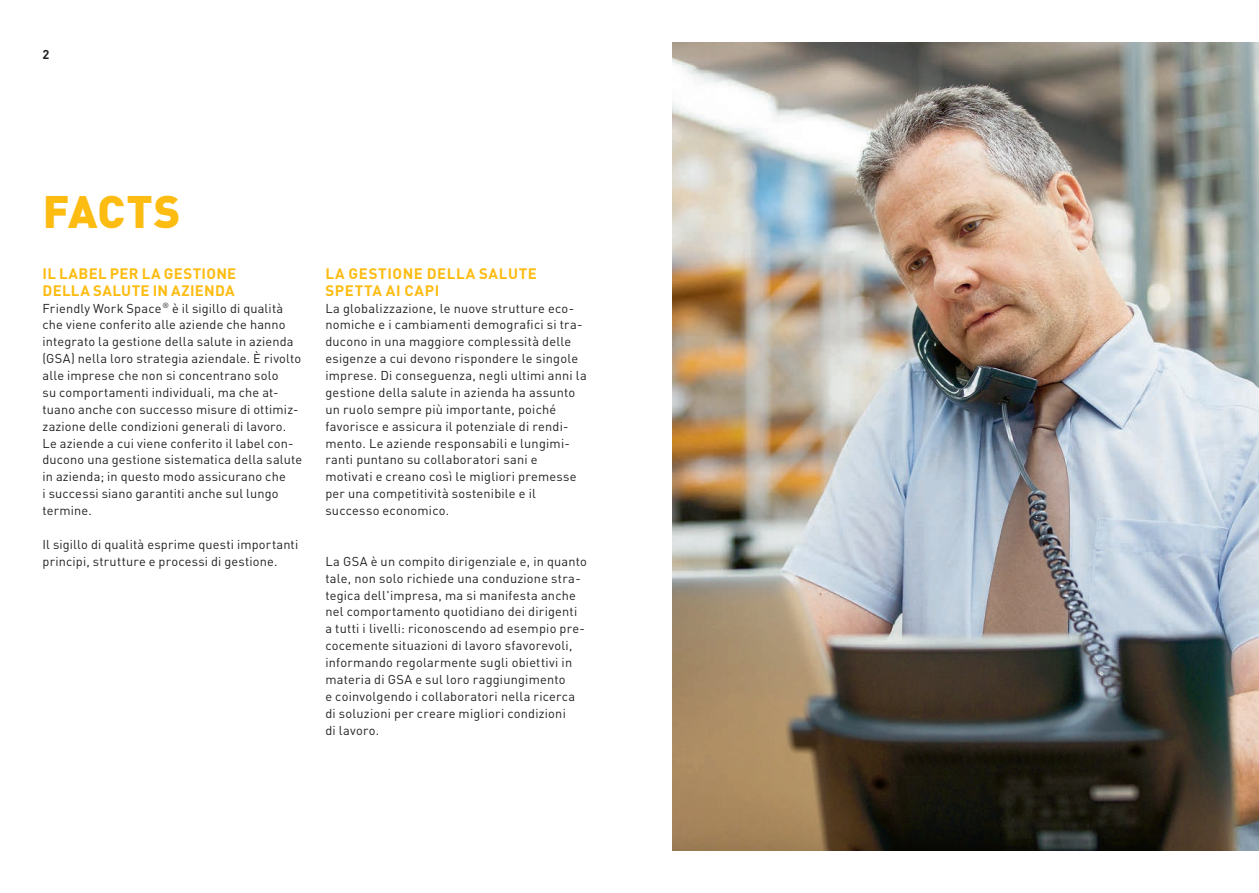
<style>
.page{position:relative;width:1259px;height:893px;background:#fff}
.page>*{position:absolute;margin:0;border:0;box-sizing:border-box;transform-origin:0 0}
.t1{font:900 45px "DIN Pro";letter-spacing:.01em;color:#fdbc12}
.t2{font:700 15px/16.8px "DIN Pro";letter-spacing:.035em;color:#fdbc12}
.t3{font:12.75px/17px "DIN Pro";letter-spacing:.015em;color:#231f20}
.t4{font:700 12.75px "DIN Pro";color:#231f20}
</style>
<div class="page">
<img style="left:672px;top:43px;width:587px;height:807px">
<p class="t4" style="left:43px;top:46px;width:8px">2</p>
<h1 class="t1" style="left:43px;top:181px;width:139px">FACTS</h1>
<p class="t2" style="left:43px;top:264px;width:195px">IL LABEL PER LA GESTIONE<br>DELLA SALUTE IN AZIENDA</p>
<p class="t3" style="left:43px;top:299px;width:261px">Friendly Work Space<sup>®</sup> è il sigillo di qualità che viene conferito alle aziende che hanno integrato la gestione della salute in azienda (GSA) nella loro strategia aziendale. È rivolto alle imprese che non si concentrano solo<br>su comportamenti individuali, ma che at&shy;tuano anche con successo misure di ottimiz&shy;zazione delle condizioni generali di lavoro.<br>Le aziende a cui viene conferito il label con&shy;ducono una gestione sistematica della salute in azienda; in questo modo assicurano che<br>i successi siano garantiti anche sul lungo termine.</p>
<p class="t3" style="left:43px;top:535px;width:257px">Il sigillo di qualità esprime questi importanti principi, strutture e processi di gestione.</p>
<p class="t2" style="left:325px;top:264px;width:213px">LA GESTIONE DELLA SALUTE<br>SPETTA AI CAPI</p>
<p class="t3" style="left:325px;top:299px;width:263px">La globalizzazione, le nuove strutture eco&shy;nomiche e i cambiamenti demografici si tra&shy;ducono in una maggiore complessità delle esigenze a cui devono rispondere le singole imprese. Di conseguenza, negli ultimi anni la gestione della salute in azienda ha assunto un ruolo sempre più importante, poiché favorisce e assicura il potenziale di rendi&shy;mento. Le aziende responsabili e lungimi&shy;ranti puntano su collaboratori sani e motivati e creano così le migliori premesse per una competitività sostenibile e il successo economico.</p>
<p class="t3" style="left:325px;top:552px;width:263px">La GSA è un compito dirigenziale e, in quanto tale, non solo richiede una conduzione stra&shy;tegica dell'impresa, ma si manifesta anche nel comportamento quotidiano dei dirigenti a tutti i livelli: riconoscendo ad esempio pre&shy;cocemente situazioni di lavoro sfavorevoli, informando regolarmente sugli obiettivi in materia di GSA e sul loro raggiungimento<br>e coinvolgendo i collaboratori nella ricerca di soluzioni per creare migliori condizioni<br>di lavoro.</p>
</div>
